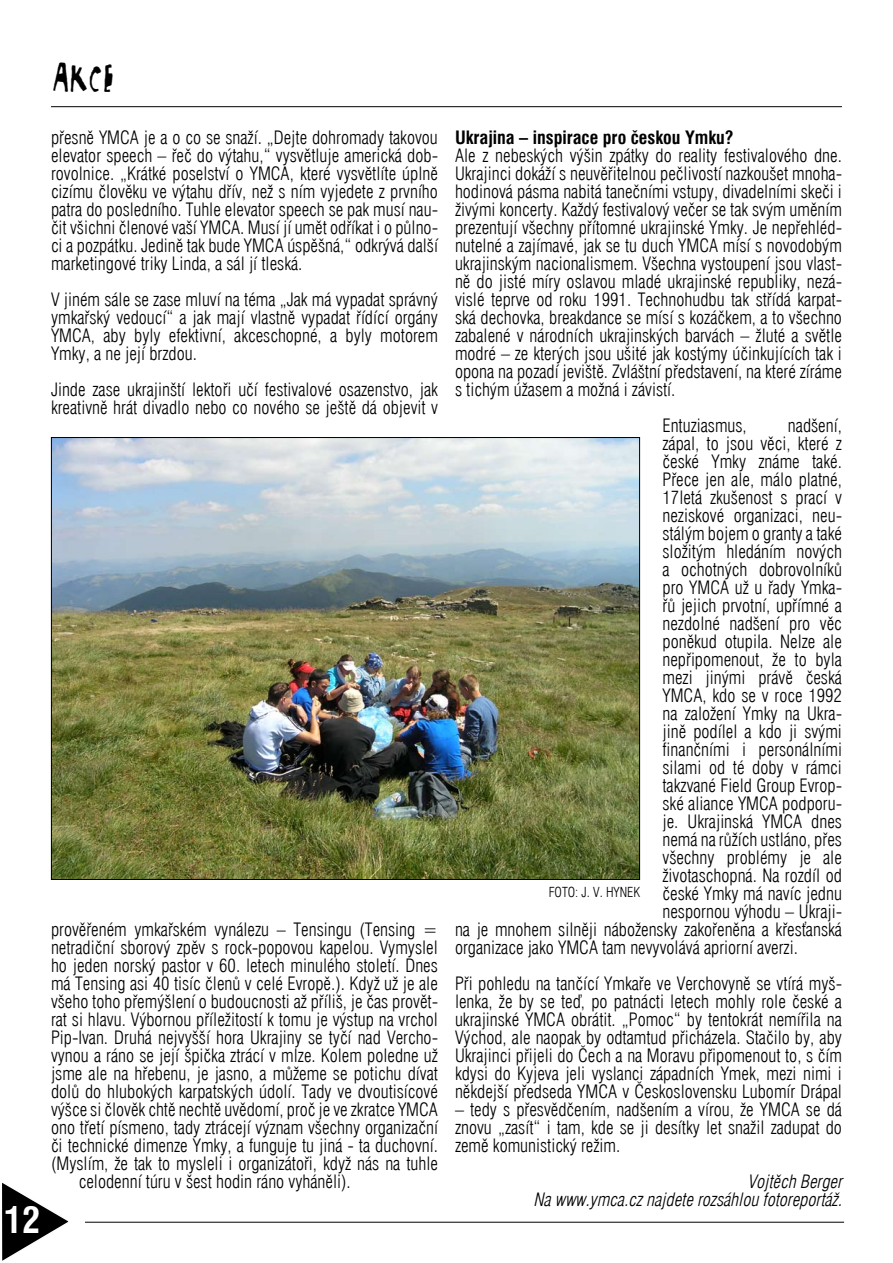
<style>
.page{position:relative;width:893px;height:1263px;background:#fff}
.page>*{position:absolute;margin:0;border:0;box-sizing:border-box;transform-origin:0 0}
.t1{font:45px "PROTEINYMCACZ";color:#000}
.t2{font:condensed 36px "Swiss 721 AT Bold";color:#fff}
.t3{font:condensed 18px/18px "Swiss 721 AT Light";color:#000;text-align:justify}
.t4{font:italic condensed 18px/18px "Swiss 721 AT Light";color:#000;text-align:right}
.t5{font:condensed 18px "Swiss 721 AT Bold";color:#000}
.t6{font:condensed 13.5px "Swiss 721 AT Light";color:#000}
</style>
<div class="page">
<svg style="left:2px;top:1183px;width:67px;height:78px"></svg>
<hr style="left:85px;top:1222px;width:759px;height:1px;background:#000">
<hr style="left:51px;top:106px;width:791px;height:1px;background:#000">
<img style="left:53px;top:439px;width:585px;height:439px">
<h1 class="t1" style="left:51px;top:50px;width:64px">AKCE</h1>
<p class="t3" style="left:51px;top:129px;width:388px">přesně YMCA je a o co se snaží. „Dejte dohromady takovou elevator speech – řeč do výtahu,“ vysvětluje americká dob&shy;rovolnice. „Krátké poselství o YMCA, které vysvětlíte úplně cizímu člověku ve výtahu dřív, než s ním vyjedete z prvního patra do posledního. Tuhle elevator speech se pak musí nau&shy;čit všichni členové vaší YMCA. Musí jí umět odříkat i o půlno&shy;ci a pozpátku. Jedině tak bude YMCA úspěšná,“ odkrývá další marketingové triky Linda, a sál jí tleská.</p>
<p class="t3" style="left:51px;top:291px;width:388px">V jiném sále se zase mluví na téma „Jak má vypadat správný ymkařský vedoucí“ a jak mají vlastně vypadat řídící orgány YMCA, aby byly efektivní, akceschopné, a byly motorem Ymky, a ne její brzdou.</p>
<p class="t3" style="left:51px;top:381px;width:388px">Jinde zase ukrajinští lektoři učí festivalové osazenstvo, jak kreativně hrát divadlo nebo co nového se ještě dá objevit v</p>
<h2 class="t2" style="left:4px;top:1198px;width:37px">12</h2>
<p class="t3" style="left:51px;top:921px;width:388px">prověřeném ymkařském vynálezu – Tensingu (Tensing =</p>
<p class="t3" style="left:51px;top:939px;width:388px">netradiční sborový zpěv s rock-popovou kapelou. Vymyslel</p>
<p class="t3" style="left:51px;top:957px;width:388px">ho jeden norský pastor v 60. letech minulého století. Dnes</p>
<p class="t3" style="left:51px;top:975px;width:388px">má Tensing asi 40 tisíc členů v celé Evropě.). Když už je ale</p>
<p class="t3" style="left:51px;top:993px;width:388px">všeho toho přemýšlení o budoucnosti až příliš, je čas provět-</p>
<p class="t3" style="left:51px;top:1011px;width:388px">rat si hlavu. Výbornou příležitostí k tomu je výstup na vrchol</p>
<p class="t3" style="left:51px;top:1029px;width:388px">Pip-Ivan. Druhá nejvyšší hora Ukrajiny se tyčí nad Vercho-</p>
<p class="t3" style="left:51px;top:1047px;width:388px">vynou a ráno se její špička ztrácí v mlze. Kolem poledne už</p>
<p class="t3" style="left:51px;top:1065px;width:388px">jsme ale na hřebenu, je jasno, a můžeme se potichu dívat</p>
<p class="t3" style="left:51px;top:1083px;width:388px">dolů do hlubokých karpatských údolí. Tady ve dvoutisícové</p>
<p class="t3" style="left:51px;top:1101px;width:388px">výšce si člověk chtě nechtě uvědomí, proč je ve zkratce YMCA</p>
<p class="t3" style="left:51px;top:1119px;width:388px">ono třetí písmeno, tady ztrácejí význam všechny organizační</p>
<p class="t3" style="left:51px;top:1137px;width:388px">či technické dimenze Ymky, a funguje tu jiná - ta duchovní.</p>
<p class="t3" style="left:51px;top:1155px;width:388px">(Myslím, že tak to mysleli i organizátoři, když nás na tuhle</p>
<p class="t3" style="left:79px;top:1173px;width:274px">celodenní túru v šest hodin ráno vyháněli).</p>
<p class="t5" style="left:455px;top:127px;width:280px">Ukrajina – inspirace pro českou Ymku?</p>
<p class="t3" style="left:455px;top:147px;width:388px">Ale z nebeských výšin zpátky do reality festivalového dne.<br>Ukrajinci dokáží s neuvěřitelnou pečlivostí nazkoušet mnoha&shy;hodinová pásma nabitá tanečními vstupy, divadelními skeči i živými koncerty. Každý festivalový večer se tak svým uměním prezentují všechny přítomné ukrajinské Ymky. Je nepřehléd&shy;nutelné a zajímavé, jak se tu duch YMCA mísí s novodobým ukrajinským nacionalismem. Všechna vystoupení jsou vlast&shy;ně do jisté míry oslavou mladé ukrajinské republiky, nezá&shy;vislé teprve od roku 1991. Technohudbu tak střídá karpat&shy;ská dechovka, breakdance se mísí s kozáčkem, a to všechno zabalené v národních ukrajinských barvách – žluté a světle modré – ze kterých jsou ušité jak kostýmy účinkujících tak i opona na pozadí jeviště. Zvláštní představení, na které zíráme s tichým úžasem a možná i závistí.</p>
<p class="t3" style="left:662px;top:417px;width:86px">Entuziasmus,</p>
<p class="t3" style="left:788px;top:417px;width:55px">nadšení,</p>
<p class="t3" style="left:662px;top:435px;width:181px">zápal, to jsou věci, které z</p>
<p class="t3" style="left:662px;top:453px;width:181px">české Ymky známe také.</p>
<p class="t3" style="left:662px;top:471px;width:181px">Přece jen ale, málo platné,</p>
<p class="t3" style="left:662px;top:489px;width:181px">17letá zkušenost s prací v</p>
<p class="t3" style="left:662px;top:507px;width:181px">neziskové organizaci, neu-</p>
<p class="t3" style="left:662px;top:525px;width:181px">stálým bojem o granty a také</p>
<p class="t3" style="left:662px;top:543px;width:181px">složitým hledáním nových</p>
<p class="t3" style="left:662px;top:561px;width:181px">a ochotných dobrovolníků</p>
<p class="t3" style="left:662px;top:579px;width:181px">pro YMCA už u řady Ymka-</p>
<p class="t3" style="left:662px;top:597px;width:181px">řů jejich prvotní, upřímné a</p>
<p class="t3" style="left:662px;top:615px;width:181px">nezdolné nadšení pro věc</p>
<p class="t3" style="left:662px;top:633px;width:181px">poněkud otupila. Nelze ale</p>
<p class="t3" style="left:662px;top:651px;width:181px">nepřipomenout, že to byla</p>
<p class="t3" style="left:662px;top:669px;width:181px">mezi jinými právě česká</p>
<p class="t3" style="left:662px;top:687px;width:181px">YMCA, kdo se v roce 1992</p>
<p class="t3" style="left:662px;top:705px;width:181px">na založení Ymky na Ukra-</p>
<p class="t3" style="left:662px;top:723px;width:181px">jině podílel a kdo ji svými</p>
<p class="t3" style="left:662px;top:741px;width:181px">finančními i personálními</p>
<p class="t3" style="left:662px;top:759px;width:181px">silami od té doby v rámci</p>
<p class="t3" style="left:662px;top:777px;width:181px">takzvané Field Group Evrop-</p>
<p class="t3" style="left:662px;top:795px;width:181px">ské aliance YMCA podporu-</p>
<p class="t3" style="left:662px;top:813px;width:181px">je. Ukrajinská YMCA dnes</p>
<p class="t3" style="left:662px;top:831px;width:181px">nemá na růžích ustláno, přes</p>
<p class="t3" style="left:662px;top:849px;width:181px">všechny problémy je ale</p>
<p class="t3" style="left:662px;top:867px;width:181px">životaschopná. Na rozdíl od</p>
<p class="t3" style="left:662px;top:885px;width:181px">české Ymky má navíc jednu</p>
<p class="t3" style="left:662px;top:903px;width:181px">nespornou výhodu – Ukraji-</p>
<p class="t3" style="left:455px;top:921px;width:388px">na je mnohem silněji nábožensky zakořeněna a křesťanská</p>
<p class="t3" style="left:455px;top:939px;width:344px">organizace jako YMCA tam nevyvolává apriorní averzi.</p>
<p class="t3" style="left:455px;top:975px;width:388px">Při pohledu na tančící Ymkaře ve Verchovyně se vtírá myš&shy;lenka, že by se teď, po patnácti letech mohly role české a ukrajinské YMCA obrátit. „Pomoc“ by tentokrát nemířila na Východ, ale naopak by odtamtud přicházela. Stačilo by, aby Ukrajinci přijeli do Čech a na Moravu připomenout to, s čím kdysi do Kyjeva jeli vyslanci západních Ymek, mezi nimi i někdejší předseda YMCA v Československu Lubomír Drápal</p>
<p class="t3" style="left:455px;top:1101px;width:388px">– tedy s přesvědčením, nadšením a vírou, že YMCA se dá znovu „zasít“ i tam, kde se ji desítky let snažil zadupat do země komunistický režim.</p>
<p class="t4" style="left:534px;top:1173px;width:310px">Vojtěch Berger<br>Na www.ymca.cz najdete rozsáhlou fotoreportáž.</p>
<p class="t6" style="left:549px;top:884px;width:93px">FOTO: J. V. HYNEK</p>
</div>
